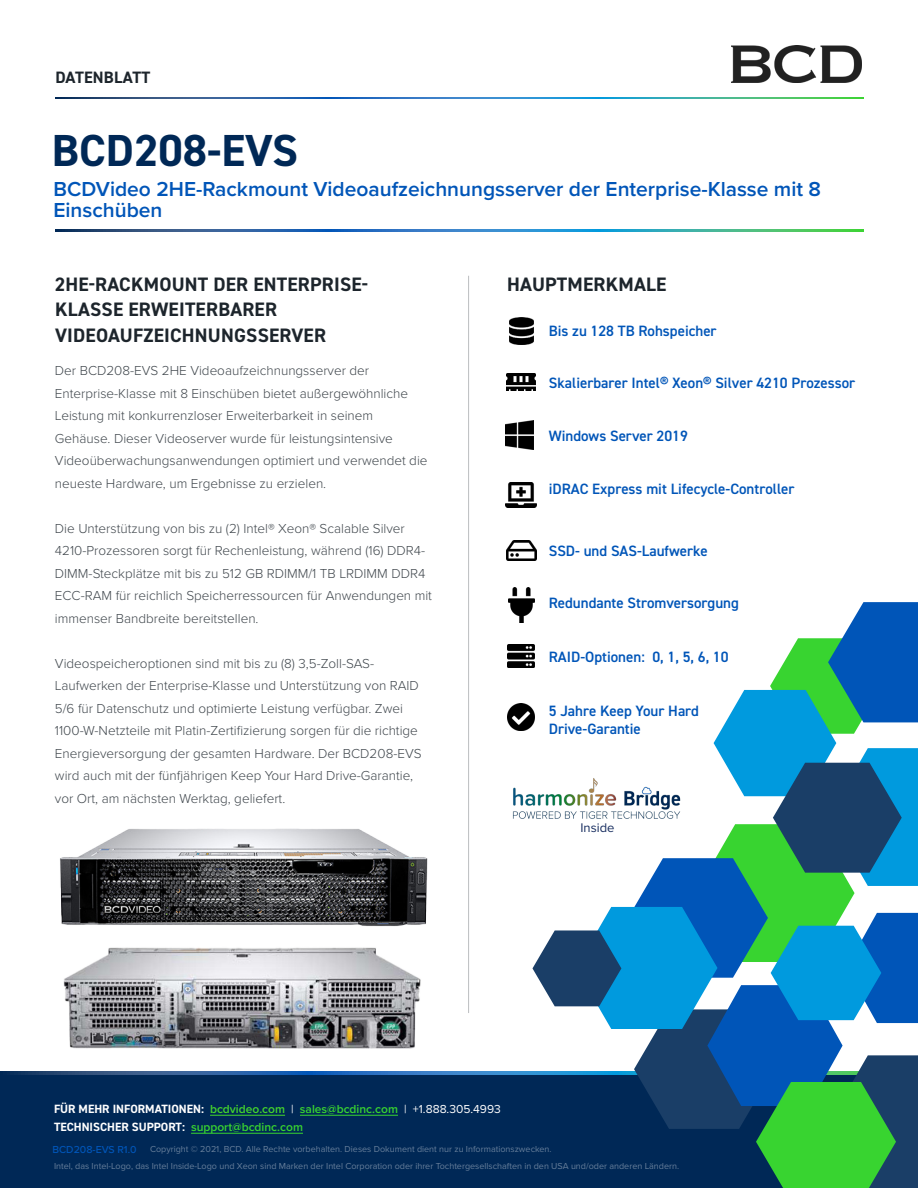
<style>
.page{position:relative;width:918px;height:1188px;background:#fff}
.page>*{position:absolute;margin:0;border:0;box-sizing:border-box;transform-origin:0 0}
.t1{font:700 45px "DIN2014";color:#002856}
.t2{font:600 21px/21px "Proxima Nova";color:#0055b8}
.Paragraph_Text{font:700 19.5px/25.5px "DIN2014";letter-spacing:.01em;color:#1d252c}
.Paragraph_Text-2{font:700 16.5px "DIN2014";letter-spacing:.01em;color:#1d252c}
.Model_Numbers{font:600 15px "DIN2014";color:#0055b8}
.Paragraph_Text-3{font:300 13.5px/22.5px "Proxima Nova";color:#3f464c}
.t3{font:13.05px "Proxima Nova";color:#172d5f}
.t4{font:700 12px "DIN2014";color:#fff}
.Footnotes{font:500 10.5px "Proxima Nova";color:#0055b8}
.t5{font:9px "Proxima Nova";color:#667e9a}
.s1{font-family:"Proxima Nova";font-weight:600;color:#44d62c}
.s2{font-family:"Proxima Nova";font-weight:400}
.s3{font-family:"Proxima Nova";font-weight:600;color:#38d430}
</style>
<div class="page">
<svg style="left:55px;top:97px;width:809px;height:2px"></svg>
<svg style="left:55px;top:229px;width:809px;height:2px"></svg>
<hr style="left:468px;top:276px;width:1px;height:737px;background:#bbbec0">
<img style="left:731px;top:45px;width:131px;height:38px">
<img style="left:506px;top:541px;width:30px;height:20px">
<img style="left:508px;top:644px;width:24px;height:24px">
<img style="left:508px;top:588px;width:26px;height:34px">
<img style="left:509px;top:318px;width:24px;height:27px">
<img style="left:508px;top:703px;width:24px;height:27px">
<img style="left:505px;top:482px;width:32px;height:25px">
<img style="left:507px;top:373px;width:29px;height:17px">
<img style="left:505px;top:421px;width:29px;height:28px">
<img style="left:60px;top:829px;width:367px;height:97px">
<img style="left:63px;top:947px;width:358px;height:102px">
<svg style="left:0;top:1072px;width:532px;height:3px"></svg>
<div style="left:0;top:1075px;width:918px;height:113px;background:#002856"></div>
<hr style="left:210px;top:1115px;width:75px;height:1px;background:#44d62c">
<hr style="left:300px;top:1115px;width:98px;height:1px;background:#38d430">
<hr style="left:191px;top:1133px;width:112px;height:1px;background:#38d430">
<svg style="left:532px;top:602px;width:386px;height:586px"></svg>
<img style="left:512px;top:771px;width:175px;height:61px">
<p class="Paragraph_Text-2" style="left:55px;top:66px;width:96px">DATENBLATT</p>
<p class="t1" style="left:52px;top:120px;width:248px">BCD208-EVS</p>
<p class="t2" style="left:53px;top:178px;width:769px">BCDVideo 2HE-Rackmount Videoaufzeichnungsserver der Enterprise-Klasse mit 8<br>Einschüben</p>
<p class="Paragraph_Text" style="left:55px;top:271px;width:315px">2HE-RACKMOUNT DER ENTERPRISE-<br>KLASSE ERWEITERBARER<br>VIDEOAUFZEICHNUNGSSERVER</p>
<p class="Paragraph_Text-3" style="left:55px;top:359px;width:374px">Der BCD208-EVS 2HE Videoaufzeichnungsserver der Enterprise-Klasse mit 8 Einschüben bietet außergewöhnliche Leistung mit konkurrenzloser Erweiterbarkeit in seinem Gehäuse. Dieser Videoserver wurde für leistungsintensive Videoüberwachungsanwendungen optimiert und verwendet die neueste Hardware, um Ergebnisse zu erzielen.</p>
<p class="Paragraph_Text-3" style="left:55px;top:516px;width:379px">Die Unterstützung von bis zu (2) Intel® Xeon® Scalable Silver 4210-Prozessoren sorgt für Rechenleistung, während (16) DDR4- DIMM-Steckplätze mit bis zu 512 GB RDIMM/1 TB LRDIMM DDR4<br>ECC-RAM für reichlich Speicherressourcen für Anwendungen mit immenser Bandbreite bereitstellen.</p>
<p class="Paragraph_Text-3" style="left:55px;top:651px;width:368px">Videospeicheroptionen sind mit bis zu (8) 3,5-Zoll-SAS-Laufwerken der Enterprise-Klasse und Unterstützung von RAID 5/6 für Datenschutz und optimierte Leistung verfügbar. Zwei 1100-W-Netzteile mit Platin-Zertifizierung sorgen für die richtige Energieversorgung der gesamten Hardware. Der BCD208-EVS wird auch mit der fünfjährigen Keep Your Hard Drive-Garantie, vor Ort, am nächsten Werktag, geliefert.</p>
<p class="Paragraph_Text" style="left:507px;top:271px;width:161px">HAUPTMERKMALE</p>
<p class="Model_Numbers" style="left:549px;top:321px;width:169px">Bis zu 128 TB Rohspeicher</p>
<p class="Model_Numbers" style="left:549px;top:373px;width:308px">Skalierbarer Intel® Xeon® Silver 4210 Prozessor</p>
<p class="Model_Numbers" style="left:549px;top:426px;width:141px">Windows Server 2019</p>
<p class="Model_Numbers" style="left:549px;top:479px;width:247px">iDRAC Express mit Lifecycle-Controller</p>
<p class="Model_Numbers" style="left:549px;top:541px;width:160px">SSD- und SAS-Laufwerke</p>
<p class="Model_Numbers" style="left:549px;top:593px;width:192px">Redundante Stromversorgung</p>
<p class="Model_Numbers" style="left:549px;top:647px;width:181px">RAID-Optionen: 0, 1, 5, 6, 10</p>
<p class="Model_Numbers" style="left:549px;top:701px;width:152px">5 Jahre Keep Your Hard</p>
<p class="Model_Numbers" style="left:549px;top:719px;width:94px">Drive-Garantie</p>
<p class="t3" style="left:580px;top:818px;width:36px">Inside</p>
<p class="t4" style="left:54px;top:1101px;width:448px">FÜR MEHR INFORMATIONEN: <span class="s1">bcdvideo.com</span> <span class="s2">|</span> <span class="s3">sales@bcdinc.com</span> <span class="s2">| +1.888.305.4993</span></p>
<p class="t4" style="left:54px;top:1119px;width:250px">TECHNISCHER SUPPORT: <span class="s3">support@bcdinc.com</span></p>
<p class="Footnotes" style="left:52px;top:1142px;width:86px">BCD208-EVS R1.0</p>
<p class="t5" style="left:150px;top:1142px;width:403px">Copyright © 2021, BCD. Alle Rechte vorbehalten. Dieses Dokument dient nur zu Informationszwecken.</p>
<p class="t5" style="left:54px;top:1160px;width:627px">Intel, das Intel-Logo, das Intel Inside-Logo und Xeon sind Marken der Intel Corporation oder ihrer Tochtergesellschaften in den USA und/oder anderen Ländern.</p>
</div>
